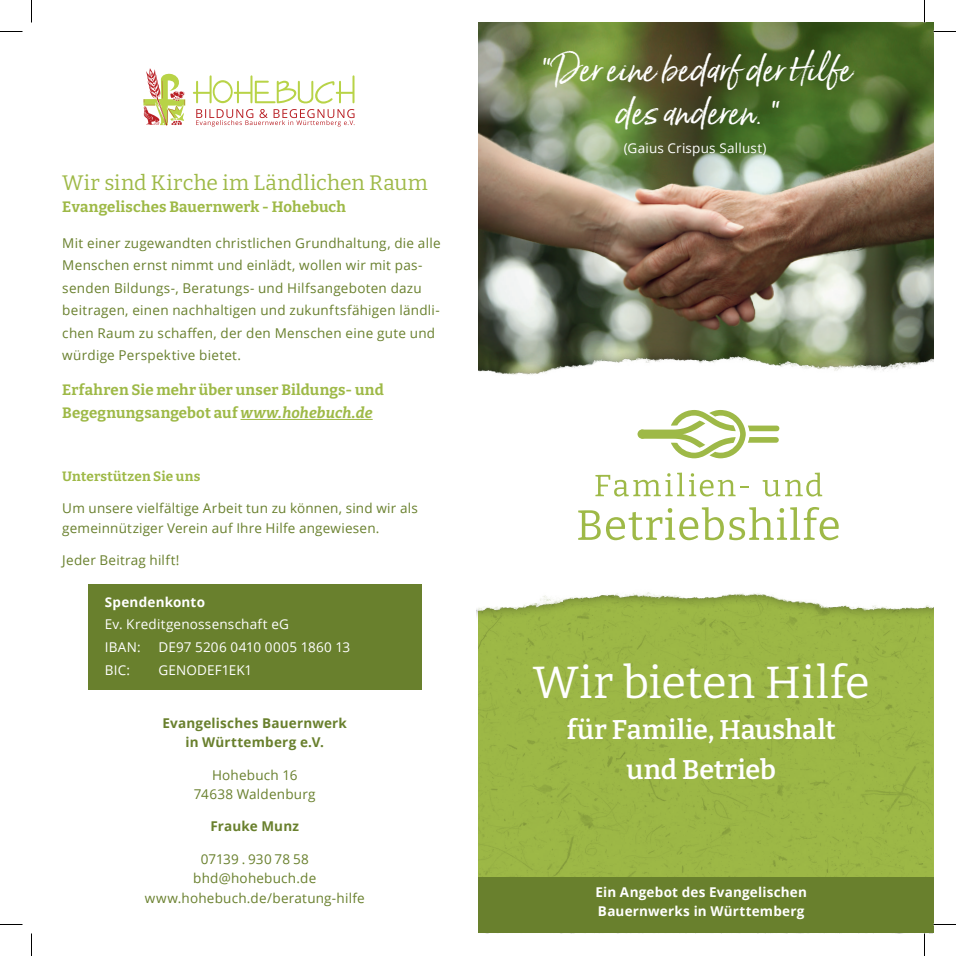
<style>
.page{position:relative;width:956px;height:956px;background:#fff}
.page>*{position:absolute;margin:0;border:0;box-sizing:border-box;transform-origin:0 0}
.t1{font:45px "Bitter";color:#fff}
.t2{font:33px "Born Ready Slanted";color:#fff}
.t3{font:600 27px/40.5px "Bitter";color:#fff;text-align:center}
.t4{font:21px "Bitter";letter-spacing:.015em;color:#9eb947}
.t5{font:700 15px/22.5px "Bitter";letter-spacing:.01em;color:#9eb947}
.t6{font:13.5px/22.5px "Open Sans";letter-spacing:.02em;color:#69802d}
.t7{font:13.5px/22.5px "Open Sans";letter-spacing:.015em;color:#fff}
.t8{font:700 13.5px/19.5px "Open Sans";letter-spacing:.015em;color:#fff}
.t9{font:700 13.5px/19.5px "Open Sans";letter-spacing:.015em;color:#69802d;text-align:center}
.t10{font:700 13.5px "Bitter";letter-spacing:.015em;color:#9eb947}
.s1{font-style:italic}
.s2{font-weight:700}
</style>
<div class="page">
<div style="left:478px;top:670px;width:454px;height:208px;background:#9cb746"></div>
<div style="left:88px;top:584px;width:334px;height:106px;background:#69802d"></div>
<div style="left:478px;top:878px;width:455px;height:55px;background:#69802d"></div>
<img style="left:477px;top:540px;width:456px;height:130px">
<img style="left:478px;top:23px;width:455px;height:275px">
<img style="left:478px;top:298px;width:455px;height:77px">
<svg style="left:143px;top:68px;width:43px;height:58px"></svg>
<svg style="left:193px;top:75px;width:162px;height:52px"></svg>
<hr style="left:240px;top:419px;width:133px;height:1px;background:#9eb947">
<svg style="left:595px;top:473px;width:154px;height:23px"></svg>
<svg style="left:763px;top:473px;width:59px;height:23px"></svg>
<svg style="left:578px;top:507px;width:261px;height:33px"></svg>
<svg style="left:639px;top:410px;width:140px;height:48px"></svg>
<div style="left:637px;top:430px;width:10px;height:9px;background:#9eb947;border-radius:50%"></div>
<svg style="left:0;top:31px;width:22px;height:1px"></svg>
<svg style="left:933px;top:31px;width:23px;height:1px"></svg>
<svg style="left:0;top:924px;width:22px;height:1px"></svg>
<svg style="left:933px;top:924px;width:23px;height:1px"></svg>
<svg style="left:31px;top:0;width:1px;height:23px"></svg>
<svg style="left:31px;top:933px;width:1px;height:23px"></svg>
<svg style="left:924px;top:0;width:1px;height:23px"></svg>
<svg style="left:924px;top:933px;width:1px;height:23px"></svg>
<p class="t4" style="left:62px;top:169px;width:367px">Wir sind Kirche im Ländlichen Raum</p>
<p class="t5" style="left:62px;top:196px;width:285px">Evangelisches Bauernwerk - Hohebuch</p>
<p class="t6" style="left:62px;top:231px;width:380px">Mit einer zugewandten christlichen Grundhaltung, die alle Menschen ernst nimmt und einlädt, wollen wir mit pas&shy;senden Bildungs-, Beratungs- und Hilfsangeboten dazu beitragen, einen nachhaltigen und zukunftsfähigen ländli&shy;chen Raum zu schaffen, der den Menschen eine gute und würdige Perspektive bietet.</p>
<p class="t5" style="left:62px;top:379px;width:323px">Erfahren Sie mehr über unser Bildungs- und<br>Begegnungsangebot auf <span class="s1">www.hohebuch.de</span></p>
<p class="t10" style="left:62px;top:468px;width:139px">Unterstützen Sie uns</p>
<p class="t6" style="left:62px;top:498px;width:357px;line-height:19.5px">Um unsere vielfältige Arbeit tun zu können, sind wir als gemeinnütziger Verein auf Ihre Hilfe angewiesen.</p>
<p class="t6" style="left:62px;top:548px;width:119px">Jeder Beitrag hilft!</p>
<p class="t7" style="left:105px;top:590px;width:186px"><span class="s2">Spendenkonto<br></span>Ev. Kreditgenossenschaft eG<br>IBAN:</p>
<p class="t7" style="left:158px;top:635px;width:193px">DE97 5206 0410 0005 1860 13</p>
<p class="t7" style="left:105px;top:658px;width:27px">BIC:</p>
<p class="t7" style="left:158px;top:658px;width:95px">GENODEF1EK1</p>
<p class="t9" style="left:163px;top:713px;width:186px">Evangelisches Bauernwerk in Württemberg e.V.</p>
<p class="t6" style="left:194px;top:764px;width:123px;line-height:19.5px;text-align:center">Hohebuch 16<br>74638 Waldenburg</p>
<p class="t9" style="left:211px;top:816px;width:90px">Frauke Munz</p>
<p class="t6" style="left:145px;top:848px;width:222px;line-height:19.5px;text-align:center">07139 . 930 78 58 bhd@hohebuch.de www.hohebuch.de/beratung-hilfe</p>
<p class="t2" style="left:538px;top:50px;width:315px">"Der eine bedarf der Hilfe</p>
<p class="t2" style="left:615px;top:92px;width:167px">des anderen. “</p>
<p class="t7" style="left:624px;top:136px;width:144px">(Gaius Crispus Sallust)</p>
<p class="t1" style="left:533px;top:654px;width:338px">Wir bieten Hilfe</p>
<p class="t3" style="left:567px;top:708px;width:271px">für Familie, Haushalt und Betrieb</p>
<p class="t8" style="left:595px;top:881px;width:213px">Ein Angebot des Evangelischen<br>Bauernwerks in Württemberg</p>
</div>
